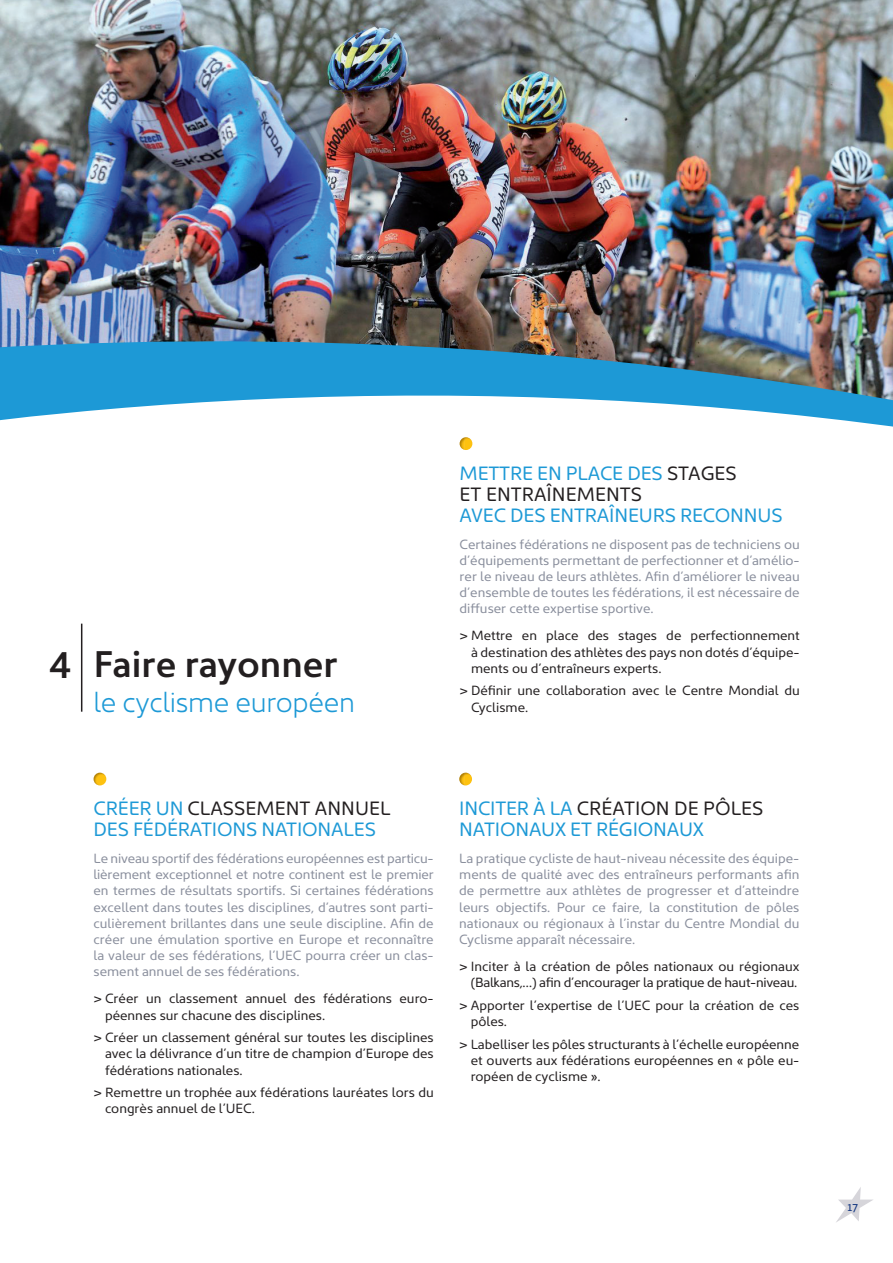
<style>
.page{position:relative;width:893px;height:1263px;background:#fff}
.page>*{position:absolute;margin:0;border:0;box-sizing:border-box;transform-origin:0 0}
.t1{font:600 37.5px "Kyrial Sans Pro";color:#231f20}
.t2{font:300 28.5px "Kyrial Sans Pro";letter-spacing:-.01em;color:#1d99d6}
.t3{font:19.5px/21px "Kyrial Sans Pro";letter-spacing:-.01em;color:#1d99d6}
.t4{font:19.5px/21px "Kyrial Sans Pro";color:#231f20}
.t5{font:13.5px/16.2px "Kyrial Sans Pro";color:#8a8f9d;text-align:justify}
.t6{font:13.5px/16.2px "Kyrial Sans Pro";color:#231f20}
.t7{font:12px "Fontin Sans";color:#10347f}
.s1{color:#1d99d6}
.s2{color:#231f20}
</style>
<div class="page">
<svg style="left:836px;top:1187px;width:37px;height:35px"></svg>
<img style="left:0;top:0;width:893px;height:236px">
<svg style="left:94px;top:773px;width:12px;height:12px"></svg>
<svg style="left:459px;top:773px;width:13px;height:12px"></svg>
<img style="left:0;top:236px;width:893px;height:409px">
<hr style="left:81px;top:624px;width:1px;height:88px;background:#231f20">
<h1 class="t1" style="left:49px;top:638px;width:24px">4</h1>
<h1 class="t1" style="left:93px;top:637px;width:246px">Faire rayonner</h1>
<h2 class="t2" style="left:93px;top:680px;width:263px">le cyclisme européen</h2>
<h3 class="t4" style="left:460px;top:461px;width:279px"><span class="s1">METTRE EN PLACE DES</span> STAGES<br>ET ENTRAÎNEMENTS</h3>
<h3 class="t3" style="left:460px;top:503px;width:324px">AVEC DES ENTRAÎNEURS RECONNUS</h3>
<p class="t5" style="left:460px;top:535px;width:342px">Certaines fédérations ne disposent pas de techniciens ou d’équipements permettant de perfectionner et d’amélio&shy;rer le niveau de leurs athlètes. Afin d’améliorer le niveau d’ensemble de toutes les fédérations, il est nécessaire de diffuser cette expertise sportive.</p>
<p class="t6" style="left:471px;top:627px;width:330px;text-align:justify;text-indent:-11px">&gt; Mettre en place des stages de perfectionnement à destination des athlètes des pays non dotés d’équipe&shy;ments ou d’entraîneurs experts.</p>
<p class="t6" style="left:471px;top:682px;width:330px;text-indent:-11px">&gt; Définir une collaboration avec le Centre Mondial du<br>Cyclisme.</p>
<h3 class="t3" style="left:94px;top:797px;width:299px">CRÉER UN <span class="s2">CLASSEMENT ANNUEL<br></span>DES FÉDÉRATIONS NATIONALES</h3>
<p class="t5" style="left:94px;top:849px;width:342px">Le niveau sportif des fédérations européennes est particu&shy;lièrement exceptionnel et notre continent est le premier en termes de résultats sportifs. Si certaines fédérations excellent dans toutes les disciplines, d’autres sont parti&shy;culièrement brillantes dans une seule discipline. Afin de créer une émulation sportive en Europe et reconnaître la valeur de ses fédérations, l’UEC pourra créer un clas&shy;sement annuel de ses fédérations.</p>
<p class="t6" style="left:105px;top:990px;width:330px;text-indent:-11px">&gt; Créer un classement annuel des fédérations euro&shy;péennes sur chacune des disciplines.</p>
<p class="t6" style="left:105px;top:1029px;width:330px;text-align:justify;text-indent:-11px">&gt; Créer un classement général sur toutes les disciplines avec la délivrance d’un titre de champion d’Europe des fédérations nationales.</p>
<p class="t6" style="left:105px;top:1083px;width:330px;text-indent:-11px">&gt; Remettre un trophée aux fédérations lauréates lors du congrès annuel de l’UEC.</p>
<h3 class="t3" style="left:459px;top:797px;width:306px">INCITER À LA <span class="s2">CRÉATION DE PÔLES<br></span>NATIONAUX ET RÉGIONAUX</h3>
<p class="t5" style="left:459px;top:849px;width:342px">La pratique cycliste de haut-niveau nécessite des équipe&shy;ments de qualité avec des entraîneurs performants afin de permettre aux athlètes de progresser et d’atteindre leurs objectifs. Pour ce faire, la constitution de pôles nationaux ou régionaux à l’instar du Centre Mondial du Cyclisme apparaît nécessaire.</p>
<p class="t6" style="left:459px;top:957px;width:342px;text-align:right">&gt; Inciter à la création de pôles nationaux ou régionaux (Balkans,…) afin d’encourager la pratique de haut-niveau.</p>
<p class="t6" style="left:471px;top:996px;width:330px;text-indent:-11px">&gt; Apporter l’expertise de l’UEC pour la création de ces pôles.</p>
<p class="t6" style="left:471px;top:1035px;width:330px;text-align:justify;text-indent:-11px">&gt; Labelliser les pôles structurants à l’échelle européenne et ouverts aux fédérations européennes en « pôle eu&shy;ropéen de cyclisme ».</p>
<p class="t7" style="left:847px;top:1200px;width:12px">17</p>
</div>
